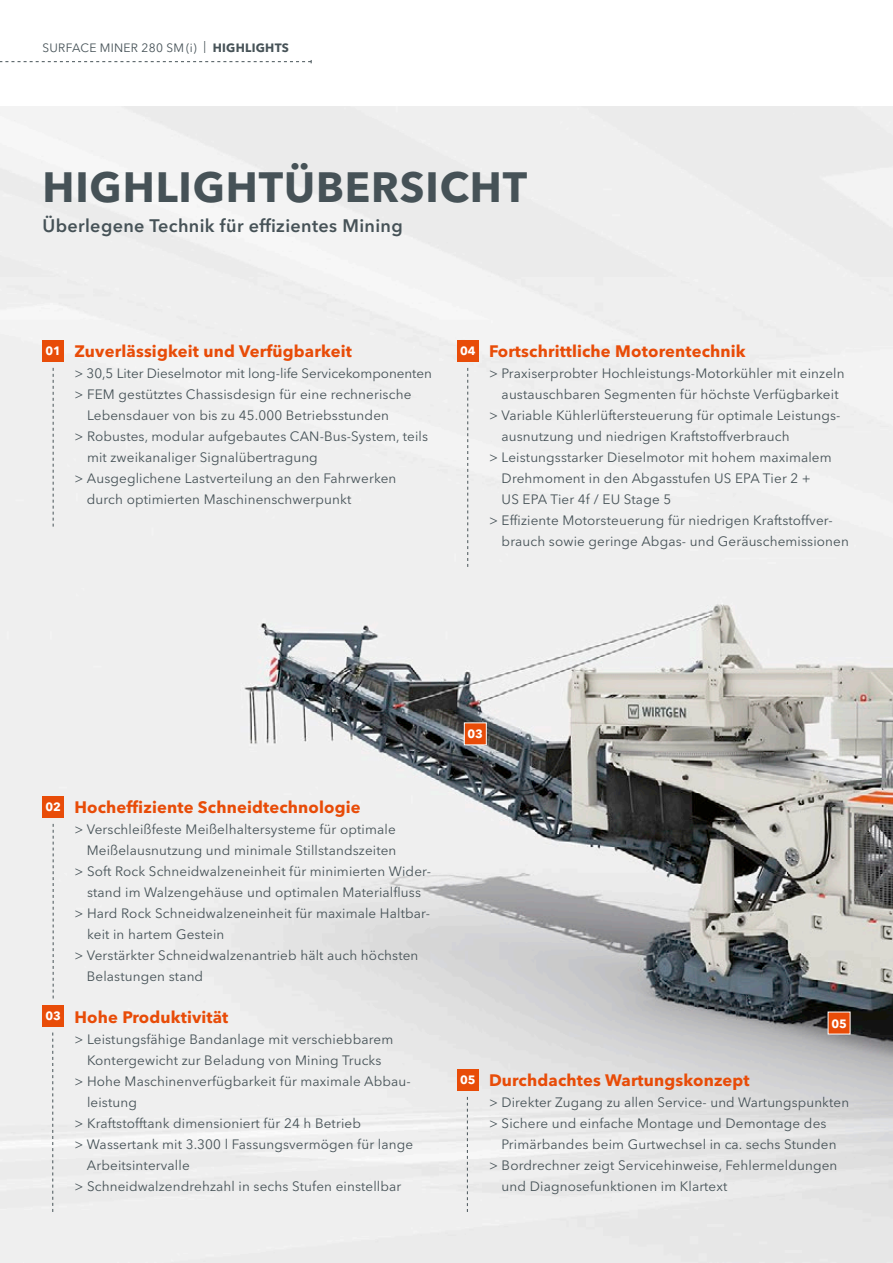
<style>
.page{position:relative;width:893px;height:1263px;background:#fff}
.page>*{position:absolute;margin:0;border:0;box-sizing:border-box;transform-origin:0 0}
.t1{font:700 42px "Avenir Next LT Pro";letter-spacing:.02em;color:#465257}
.t2{font:600 18px "Avenir Next LT Pro";letter-spacing:.02em;color:#465257}
.t3{font:700 16.5px "Avenir Next LT Pro";letter-spacing:.01em;color:#e84c08}
.t4{font:13.5px/21px "Avenir Next LT Pro";letter-spacing:.01em;color:#465257}
.t5{font:12px "Avenir Next LT Pro";letter-spacing:.02em;color:#465257}
.t6{font:700 12px "Avenir Next LT Pro";color:#fff}
.s1{font-weight:700}
</style>
<div class="page">
<img style="left:0;top:106px;width:893px;height:1157px">
<svg style="left:0;top:60px;width:312px;height:3px"></svg>
<svg style="left:467px;top:368px;width:1px;height:199px"></svg>
<div style="left:457px;top:340px;width:21px;height:21px;background:#e84c08"></div>
<div style="left:43px;top:796px;width:21px;height:21px;background:#e84c08"></div>
<svg style="left:53px;top:824px;width:1px;height:174px"></svg>
<div style="left:43px;top:1005px;width:21px;height:21px;background:#e84c08"></div>
<svg style="left:52px;top:1032px;width:1px;height:180px"></svg>
<div style="left:43px;top:340px;width:21px;height:21px;background:#e84c08"></div>
<svg style="left:53px;top:368px;width:1px;height:159px"></svg>
<div style="left:457px;top:1069px;width:21px;height:21px;background:#e84c08"></div>
<svg style="left:467px;top:1097px;width:1px;height:115px"></svg>
<svg style="left:827px;top:1011px;width:24px;height:24px"></svg>
<svg style="left:464px;top:722px;width:23px;height:24px"></svg>
<p class="t5" style="left:43px;top:40px;width:248px">SURFACE MINER 280 SM (i) | <span class="s1">HIGHLIGHTS</span></p>
<h1 class="t1" style="left:43px;top:161px;width:486px">HIGHLIGHTÜBERSICHT</h1>
<h2 class="t2" style="left:43px;top:215px;width:362px">Überlegene Technik für effizientes Mining</h2>
<p class="t6" style="left:45px;top:344px;width:17px">01</p>
<p class="t3" style="left:74px;top:341px;width:279px">Zuverlässigkeit und Verfügbarkeit</p>
<p class="t4" style="left:74px;top:362px;width:359px">&gt; 30,5 Liter Dieselmotor mit long-life Servicekomponenten</p>
<p class="t4" style="left:74px;top:383px;width:338px">&gt; FEM gestütztes Chassisdesign für eine rechnerische</p>
<p class="t4" style="left:87px;top:404px;width:303px">Lebensdauer von bis zu 45.000 Betriebsstunden</p>
<p class="t4" style="left:74px;top:425px;width:355px">&gt; Robustes, modular aufgebautes CAN-Bus-System, teils</p>
<p class="t4" style="left:87px;top:446px;width:232px">mit zweikanaliger Signalübertragung</p>
<p class="t4" style="left:74px;top:467px;width:324px">&gt; Ausgeglichene Lastverteilung an den Fahrwerken</p>
<p class="t4" style="left:87px;top:488px;width:266px">durch optimierten Maschinenschwerpunkt</p>
<p class="t6" style="left:460px;top:344px;width:17px">04</p>
<p class="t3" style="left:489px;top:341px;width:258px">Fortschrittliche Motorentechnik</p>
<p class="t4" style="left:489px;top:362px;width:357px">&gt; Praxiserprobter Hochleistungs-Motorkühler mit einzeln</p>
<p class="t4" style="left:502px;top:383px;width:338px">austauschbaren Segmenten für höchste Verfügbarkeit</p>
<p class="t4" style="left:489px;top:404px;width:353px">&gt; Variable Kühlerlüftersteuerung für optimale Leistungs-</p>
<p class="t4" style="left:501px;top:425px;width:290px">ausnutzung und niedrigen Kraftstoffverbrauch</p>
<p class="t4" style="left:489px;top:446px;width:344px">&gt; Leistungsstarker Dieselmotor mit hohem maximalem</p>
<p class="t4" style="left:502px;top:467px;width:311px">Drehmoment in den Abgasstufen US EPA Tier 2 +</p>
<p class="t4" style="left:502px;top:488px;width:171px">US EPA Tier 4f / EU Stage 5</p>
<p class="t4" style="left:489px;top:509px;width:345px">&gt; Effiziente Motorsteuerung für niedrigen Kraftstoffver-</p>
<p class="t4" style="left:502px;top:530px;width:349px">brauch sowie geringe Abgas- und Geräuschemissionen</p>
<p class="t6" style="left:45px;top:800px;width:17px">02</p>
<p class="t6" style="left:45px;top:1008px;width:17px">03</p>
<p class="t3" style="left:74px;top:797px;width:288px">Hocheffiziente Schneidtechnologie</p>
<p class="t4" style="left:74px;top:818px;width:323px">&gt; Verschleißfeste Meißelhaltersysteme für optimale</p>
<p class="t4" style="left:87px;top:839px;width:311px">Meißelausnutzung und minimale Stillstandszeiten</p>
<p class="t4" style="left:74px;top:860px;width:358px">&gt; Soft Rock Schneidwalzeneinheit für minimierten Wider-</p>
<p class="t4" style="left:87px;top:881px;width:336px">stand im Walzengehäuse und optimalen Materialfluss</p>
<p class="t4" style="left:74px;top:902px;width:357px">&gt; Hard Rock Schneidwalzeneinheit für maximale Haltbar-</p>
<p class="t4" style="left:87px;top:923px;width:139px">keit in hartem Gestein</p>
<p class="t4" style="left:74px;top:944px;width:346px">&gt; Verstärkter Schneidwalzenantrieb hält auch höchsten</p>
<p class="t4" style="left:87px;top:965px;width:118px">Belastungen stand</p>
<p class="t3" style="left:74px;top:1007px;width:156px">Hohe Produktivität</p>
<p class="t4" style="left:74px;top:1028px;width:320px">&gt; Leistungsfähige Bandanlage mit verschiebbarem</p>
<p class="t4" style="left:87px;top:1049px;width:296px">Kontergewicht zur Beladung von Mining Trucks</p>
<p class="t4" style="left:74px;top:1070px;width:338px">&gt; Hohe Maschinenverfügbarkeit für maximale Abbau-</p>
<p class="t4" style="left:87px;top:1091px;width:51px">leistung</p>
<p class="t4" style="left:74px;top:1112px;width:288px">&gt; Kraftstofftank dimensioniert für 24 h Betrieb</p>
<p class="t4" style="left:74px;top:1133px;width:340px">&gt; Wassertank mit 3.300 l Fassungsvermögen für lange</p>
<p class="t4" style="left:87px;top:1154px;width:104px">Arbeitsintervalle</p>
<p class="t4" style="left:74px;top:1175px;width:329px">&gt; Schneidwalzendrehzahl in sechs Stufen einstellbar</p>
<p class="t6" style="left:468px;top:727px;width:17px">03</p>
<p class="t6" style="left:831px;top:1016px;width:17px">05</p>
<p class="t6" style="left:460px;top:1073px;width:17px">05</p>
<p class="t3" style="left:489px;top:1070px;width:262px">Durchdachtes Wartungskonzept</p>
<p class="t4" style="left:489px;top:1091px;width:362px">&gt; Direkter Zugang zu allen Service- und Wartungspunkten &gt; Sichere und einfache Montage und Demontage des</p>
<p class="t4" style="left:502px;top:1133px;width:337px">Primärbandes beim Gurtwechsel in ca. sechs Stunden</p>
<p class="t4" style="left:489px;top:1154px;width:350px">&gt; Bordrechner zeigt Servicehinweise, Fehlermeldungen</p>
<p class="t4" style="left:502px;top:1175px;width:227px">und Diagnosefunktionen im Klartext</p>
</div>
